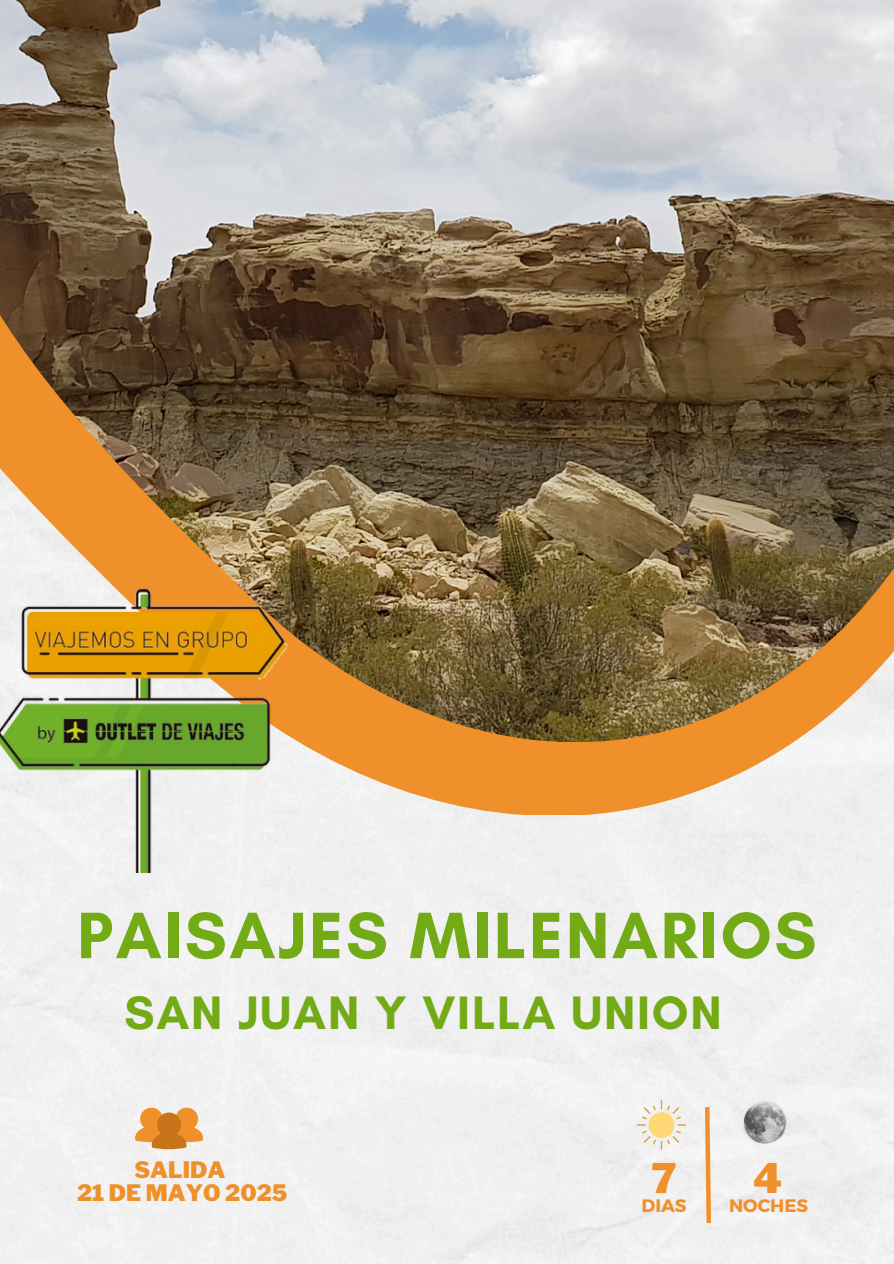
<style>
.page{position:relative;width:894px;height:1264px;background:#fff}
.page>*{position:absolute;margin:0;border:0;box-sizing:border-box;transform-origin:0 0}
.t1{font:700 66.75px "Glacial Indifference";letter-spacing:.04em;color:#72ab16}
.t2{font:700 47.85px "Glacial Indifference";letter-spacing:.04em;color:#72ab16}
.t3{font:900 40.5px "Libre Franklin";color:#ef902a}
.t4{font:900 22.5px/22.5px "Libre Franklin";color:#ef902a;text-align:center}
.t5{font:700 18px "Montserrat";color:#ef902a}
</style>
<div class="page">
<div style="left:0;top:815px;width:893px;height:448px;background:#f0f0f0"></div>
<svg style="left:294px;top:741px;width:599px;height:74px;fill:#ef902a"></svg>
<img style="left:0;top:0;width:893px;height:741px">
<svg style="left:702px;top:1102px;width:11px;height:125px"></svg>
<svg style="left:636px;top:1100px;width:50px;height:49px"></svg>
<img style="left:740px;top:1098px;width:48px;height:48px">
<img style="left:743px;top:1107px;width:1px;height:35px">
<svg style="left:744px;top:1101px;width:41px;height:42px;background:#aaa"></svg>
<svg style="left:135px;top:1107px;width:67px;height:42px"></svg>
<img style="left:0;top:541px;width:294px;height:331px">
<h2 class="t1" style="left:77px;top:894px;width:740px">PAISAJES MILENARIOS</h2>
<p class="t2" style="left:124px;top:983px;width:598px">SAN JUAN Y VILLA UNION</p>
<p class="t4" style="left:77px;top:1159px;width:212px">SALIDA<br>21 DE MAYO 2025</p>
<p class="t3" style="left:651px;top:1153px;width:27px">7</p>
<h1 class="t3" style="left:753px;top:1153px;width:30px">4</h1>
<p class="t5" style="left:641px;top:1194px;width:46px">DIAS</p>
<h3 class="t5" style="left:728px;top:1194px;width:80px">NOCHES</h3>
</div>
